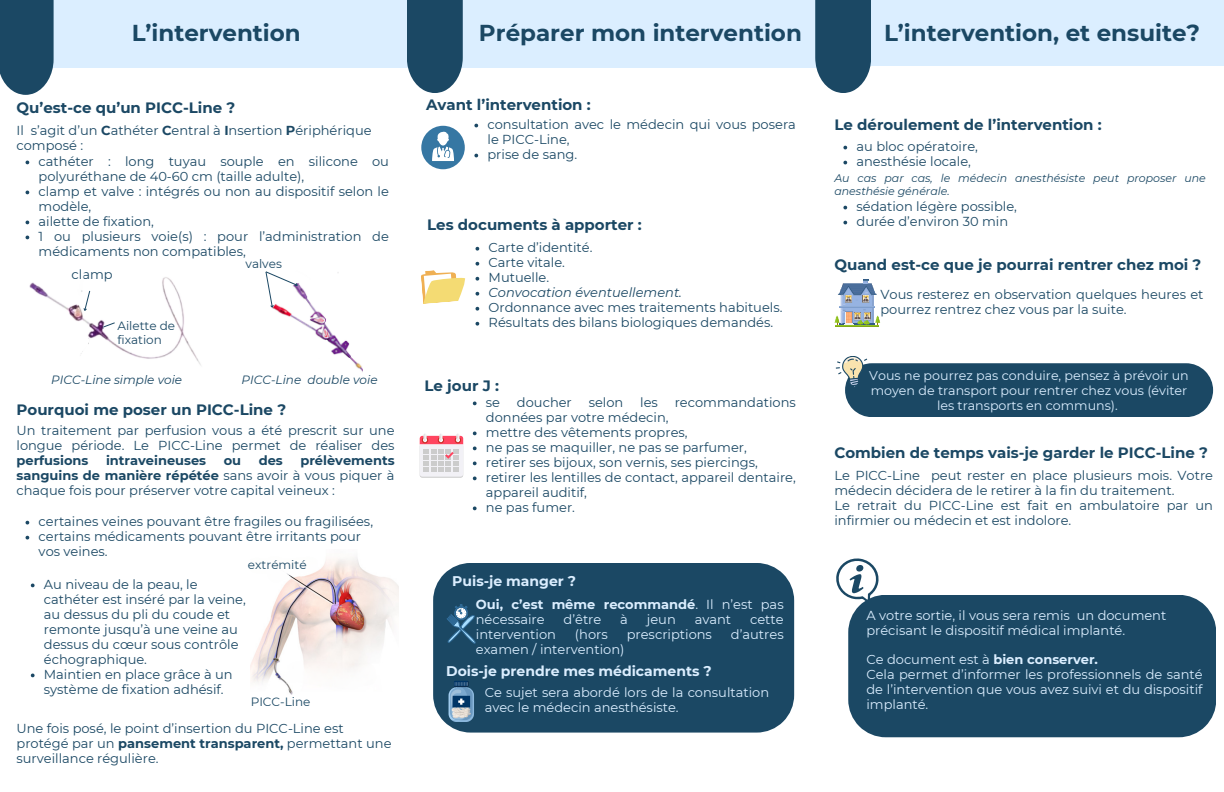
<style>
.page{position:relative;width:1224px;height:792px;background:#fff}
.page>*{position:absolute;margin:0;border:0;box-sizing:border-box;transform-origin:0 0}
.t1{font:700 23px "Montserrat";color:#1b4864}
.t2{font:700 15px "Montserrat";color:#1b4864}
.t3{font:700 14px "Montserrat";color:#dbeeff}
.t4{font:13px/15px "Montserrat";color:#1b4864}
.t5{font:13px/15px "Montserrat";color:#dbeeff}
.t6{font:700 13px/15px "Montserrat";color:#dbeeff}
.t7{font:italic 13px "Montserrat";color:#1b4864}
.t8{font:700 13px "Montserrat";color:#1b4864}
.t9{font:12.7px/15px "Montserrat";color:#dbeeff;text-align:center}
.t10{font:12px/14.2px "Montserrat";color:#1b4864}
.t11{font:italic 12px "Montserrat";color:#1b4864}
.t12{font:italic 11px/12.8px "Montserrat";color:#1b4864}
.s1{font-weight:700}
.s2{font-weight:400}
</style>
<div class="page">
<div style="left:861px;top:0;width:363px;height:66px;background:#dbeeff"></div>
<div style="left:452px;top:0;width:365px;height:68px;background:#dbeeff"></div>
<svg style="left:815px;top:0;width:56px;height:93px;background:#2e5771"></svg>
<div style="left:43px;top:0;width:365px;height:68px;background:#dbeeff"></div>
<svg style="left:0;top:0;width:54px;height:95px;background:#2d5670"></svg>
<svg style="left:407px;top:0;width:56px;height:93px;background:#2e5771"></svg>
<hr style="left:835px;top:325px;width:44px;height:1px;background:#91c422">
<hr style="left:835px;top:326px;width:44px;height:1px;background:#82a818">
<svg style="left:834px;top:280px;width:46px;height:45px"></svg>
<svg style="left:835px;top:356px;width:378px;height:61px"></svg>
<div style="left:421px;top:126px;width:44px;height:43px;background:#3677a3;border-radius:50%"></div>
<svg style="left:432px;top:131px;width:22px;height:30px"></svg>
<svg style="left:474px;top:124px;width:4px;height:3px"></svg>
<svg style="left:474px;top:154px;width:4px;height:3px"></svg>
<svg style="left:420px;top:434px;width:43px;height:44px"></svg>
<svg style="left:473px;top:402px;width:4px;height:3px"></svg>
<svg style="left:473px;top:432px;width:4px;height:3px"></svg>
<svg style="left:473px;top:447px;width:4px;height:3px"></svg>
<svg style="left:473px;top:462px;width:4px;height:3px"></svg>
<svg style="left:473px;top:477px;width:4px;height:3px"></svg>
<svg style="left:473px;top:507px;width:4px;height:3px"></svg>
<svg style="left:421px;top:270px;width:44px;height:34px"></svg>
<svg style="left:476px;top:247px;width:3px;height:4px"></svg>
<svg style="left:476px;top:262px;width:3px;height:4px"></svg>
<svg style="left:476px;top:277px;width:3px;height:4px"></svg>
<svg style="left:476px;top:292px;width:3px;height:4px"></svg>
<svg style="left:476px;top:307px;width:3px;height:4px"></svg>
<svg style="left:476px;top:322px;width:3px;height:4px"></svg>
<div style="left:433px;top:563px;width:361px;height:170px;background:#1b4864"></div>
<svg style="left:447px;top:604px;width:28px;height:39px"></svg>
<svg style="left:449px;top:681px;width:25px;height:41px"></svg>
<div style="left:848px;top:595px;width:368px;height:142px;background:#1b4864"></div>
<svg style="left:836px;top:558px;width:44px;height:46px"></svg>
<svg style="left:843px;top:146px;width:4px;height:3px"></svg>
<svg style="left:843px;top:161px;width:4px;height:3px"></svg>
<svg style="left:843px;top:206px;width:4px;height:3px"></svg>
<svg style="left:843px;top:221px;width:4px;height:3px"></svg>
<img style="left:29px;top:277px;width:172px;height:88px">
<svg style="left:82px;top:290px;width:9px;height:22px"></svg>
<img style="left:274px;top:272px;width:89px;height:100px">
<svg style="left:265px;top:271px;width:34px;height:38px"></svg>
<svg style="left:31px;top:584px;width:4px;height:3px"></svg>
<svg style="left:31px;top:674px;width:4px;height:3px"></svg>
<img style="left:251px;top:557px;width:148px;height:137px">
<svg style="left:26px;top:521px;width:3px;height:4px"></svg>
<svg style="left:26px;top:536px;width:3px;height:4px"></svg>
<h2 class="t1" style="left:132px;top:19px;width:171px">L’intervention</h2>
<p class="t1" style="left:479px;top:19px;width:324px">Préparer mon intervention</p>
<p class="t1" style="left:884px;top:19px;width:318px">L’intervention, et ensuite?</p>
<p class="t2" style="left:17px;top:98px;width:220px">Qu’est-ce qu’un PICC-Line ?</p>
<p class="t4" style="left:17px;top:123px;width:357px">Il s’agit d’un <span class="s1">C</span>athéter <span class="s1">C</span>entral à <span class="s1">I</span>nsertion <span class="s1">P</span>ériphérique composé :</p>
<p class="t4" style="left:39px;top:154px;width:352px">cathéter : long tuyau souple en silicone ou polyuréthane de 40-60 cm (taille adulte),</p>
<h3 class="t4" style="left:39px;top:184px;width:352px">clamp et valve : intégrés ou non au dispositif selon le modèle,</h3>
<h2 class="t4" style="left:39px;top:214px;width:117px">ailette de fixation,</h2>
<p class="t4" style="left:39px;top:229px;width:352px">1 ou plusieurs voie(s) : pour l’administration de médicaments non compatibles,</p>
<p class="t10" style="left:246px;top:257px;width:38px">valves</p>
<p class="t4" style="left:72px;top:267px;width:43px">clamp</p>
<h2 class="t10" style="left:117px;top:319px;width:59px">Ailette de fixation</h2>
<p class="t11" style="left:51px;top:373px;width:132px">PICC-Line simple voie</p>
<p class="t11" style="left:242px;top:373px;width:138px">PICC-Line double voie</p>
<h3 class="t2" style="left:17px;top:400px;width:271px">Pourquoi me poser un PICC-Line ?</h3>
<h2 class="t4" style="left:17px;top:423px;width:380px;text-align:justify">Un traitement par perfusion vous a été prescrit sur une longue période. Le PICC-Line permet de réaliser des <span class="s1">perfusions</span></h2>
<h2 class="t8" style="left:106px;top:453px;width:102px">intraveineuses</h2>
<h2 class="t8" style="left:224px;top:453px;width:19px">ou</h2>
<h2 class="t8" style="left:259px;top:453px;width:26px">des</h2>
<h2 class="t4" style="left:17px;top:453px;width:380px;text-align:justify;text-indent:284px"><span class="s1">prélèvements sanguins de manière répétée</span> sans avoir à vous piquer à chaque fois pour préserver votre capital veineux :</h2>
<h2 class="t4" style="left:39px;top:514px;width:336px">certaines veines pouvant être fragiles ou fragilisées,</h2>
<p class="t4" style="left:39px;top:529px;width:324px">certains médicaments pouvant être irritants pour vos veines.</p>
<p class="t10" style="left:248px;top:558px;width:60px">extrémité</p>
<p class="t4" style="left:44px;top:577px;width:203px">Au niveau de la peau, le cathéter est inséré par la veine, au dessus du pli du coude et remonte jusqu’à une veine au dessus du cœur sous contrôle échographique.</p>
<p class="t4" style="left:44px;top:667px;width:190px">Maintien en place grâce à un système de fixation adhésif.</p>
<p class="t10" style="left:251px;top:695px;width:61px">PICC-Line</p>
<h2 class="t4" style="left:17px;top:721px;width:376px">Une fois posé, le point d’insertion du PICC-Line est protégé par un <span class="s1">pansement transparent,</span> permettant une surveillance régulière.</h2>
<h2 class="t2" style="left:426px;top:95px;width:166px">Avant l’intervention :</h2>
<h3 class="t4" style="left:488px;top:117px;width:310px">consultation avec le médecin qui vous posera le PICC-Line,</h3>
<p class="t4" style="left:488px;top:147px;width:91px">prise de sang.</p>
<h3 class="t2" style="left:427px;top:215px;width:216px">Les documents à apporter :</h3>
<h3 class="t4" style="left:489px;top:240px;width:105px">Carte d’identité.</h3>
<h3 class="t4" style="left:489px;top:255px;width:78px">Carte vitale.</h3>
<h2 class="t4" style="left:489px;top:270px;width:62px">Mutuelle.</h2>
<h3 class="t7" style="left:489px;top:284px;width:195px">Convocation éventuellement.</h3>
<p class="t4" style="left:489px;top:300px;width:295px">Ordonnance avec mes traitements habituels.</p>
<p class="t4" style="left:489px;top:315px;width:286px">Résultats des bilans biologiques demandés.</p>
<p class="t2" style="left:425px;top:377px;width:76px">Le jour J :</p>
<p class="t4" style="left:486px;top:395px;width:16px">se</p>
<p class="t4" style="left:517px;top:395px;width:56px">doucher</p>
<p class="t4" style="left:589px;top:395px;width:36px">selon</p>
<p class="t4" style="left:640px;top:395px;width:19px">les</p>
<p class="t4" style="left:675px;top:395px;width:123px">recommandations</p>
<p class="t4" style="left:486px;top:410px;width:184px">données par votre médecin,</p>
<p class="t4" style="left:486px;top:425px;width:203px">mettre des vêtements propres,</p>
<h3 class="t4" style="left:486px;top:440px;width:262px">ne pas se maquiller, ne pas se parfumer,</h3>
<h3 class="t4" style="left:486px;top:455px;width:273px">retirer ses bijoux, son vernis, ses piercings,</h3>
<p class="t4" style="left:486px;top:470px;width:311px">retirer les lentilles de contact, appareil dentaire, appareil auditif,</p>
<p class="t4" style="left:486px;top:500px;width:91px">ne pas fumer.</p>
<p class="t3" style="left:452px;top:573px;width:125px">Puis-je manger ?</p>
<h3 class="t6" style="left:476px;top:597px;width:309px">Oui, c’est même recommandé<span class="s2">. Il n’est pas nécessaire</span></h3>
<h3 class="t5" style="left:564px;top:612px;width:39px">d’être</h3>
<h3 class="t5" style="left:620px;top:612px;width:9px">à</h3>
<h3 class="t5" style="left:647px;top:612px;width:31px">jeun</h3>
<h3 class="t5" style="left:695px;top:612px;width:38px">avant</h3>
<h3 class="t5" style="left:750px;top:612px;width:35px">cette</h3>
<h3 class="t5" style="left:476px;top:627px;width:82px">intervention</h3>
<h3 class="t5" style="left:575px;top:627px;width:34px">(hors</h3>
<h3 class="t5" style="left:627px;top:627px;width:87px">prescriptions</h3>
<h3 class="t5" style="left:731px;top:627px;width:54px">d’autres</h3>
<h3 class="t5" style="left:476px;top:642px;width:150px">examen / intervention)</h3>
<p class="t3" style="left:446px;top:663px;width:267px">Dois-je prendre mes médicaments ?</p>
<p class="t5" style="left:485px;top:684px;width:286px">Ce sujet sera abordé lors de la consultation avec le médecin anesthésiste.</p>
<p class="t2" style="left:834px;top:116px;width:269px">Le déroulement de l’intervention :</p>
<p class="t4" style="left:857px;top:139px;width:123px">au bloc opératoire,</p>
<p class="t4" style="left:857px;top:154px;width:116px">anesthésie locale,</p>
<p class="t4" style="left:857px;top:199px;width:162px">sédation légère possible,</p>
<p class="t4" style="left:857px;top:214px;width:153px">durée d’environ 30 min</p>
<p class="t12" style="left:834px;top:172px;width:373px">Au cas par cas, le médecin anesthésiste peut proposer une anesthésie générale.</p>
<h1 class="t2" style="left:834px;top:256px;width:369px">Quand est-ce que je pourrai rentrer chez moi ?</h1>
<h1 class="t4" style="left:881px;top:287px;width:325px">Vous resterez en observation quelques heures et pourrez rentrez chez vous par la suite.</h1>
<h1 class="t9" style="left:869px;top:367px;width:321px">Vous ne pourrez pas conduire, pensez à prévoir un moyen de transport pour rentrer chez vous (éviter les transports en communs).</h1>
<h2 class="t2" style="left:834px;top:443px;width:375px">Combien de temps vais-je garder le PICC-Line ?</h2>
<p class="t4" style="left:834px;top:468px;width:380px">Le PICC-Line peut rester en place plusieurs mois. Votre médecin décidera de le retirer à la fin du traitement.<br>Le retrait du PICC-Line est fait en ambulatoire par un infirmier ou médecin et est indolore.</p>
<h3 class="t5" style="left:866px;top:608px;width:301px">A votre sortie, il vous sera remis un document précisant le dispositif médical implanté.</h3>
<h3 class="t5" style="left:866px;top:652px;width:338px">Ce document est à <span class="s1">bien conserver.<br></span>Cela permet d’informer les professionnels de santé de l’intervention que vous avez suivi et du dispositif implanté.</h3>
</div>
